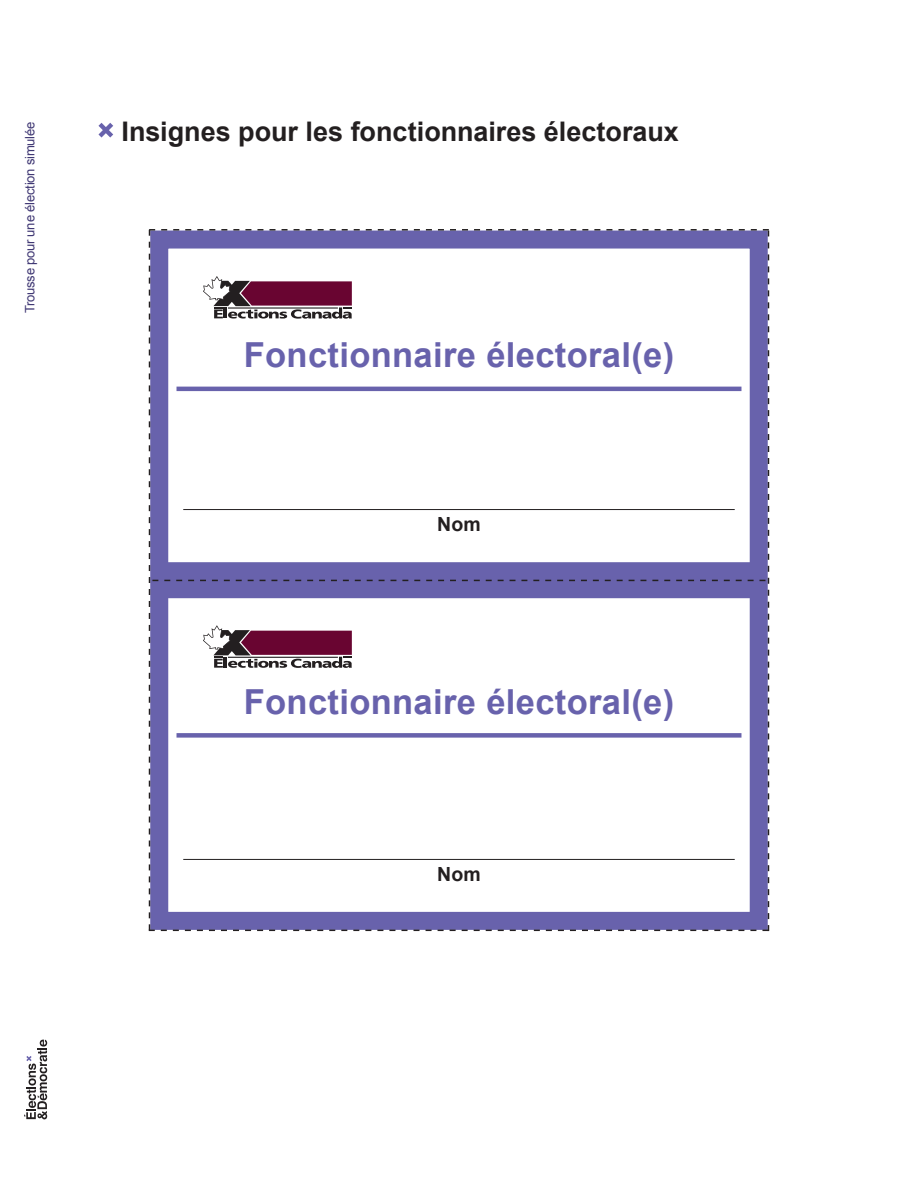
<style>
.page{position:relative;width:918px;height:1188px;background:#fff}
.page>*{position:absolute;margin:0;border:0;box-sizing:border-box;transform-origin:0 0}
.t1{font:700 34.5px "Arial";letter-spacing:.01em;color:#6862ac}
.SS-TITLE__add_X_on_l{font:700 27px "Arial";color:#231f20}
.t2{font:700 19.5px "Arial";letter-spacing:.01em;color:#231f20}
.t3{font:13.05px "Arial";letter-spacing:-.015em;color:#403874}
</style>
<div class="page">
<svg style="left:24px;top:1040px;width:23px;height:79px"></svg>
<svg style="left:149px;top:229px;width:620px;height:702px"></svg>
<svg style="left:98px;top:123px;width:15px;height:15px"></svg>
<p class="t3" style="left:21px;top:313px;width:193px;rotate:-90deg">Trousse pour une élection simulée</p>
<p class="SS-TITLE__add_X_on_l" style="left:122px;top:114px;width:559px">Insignes pour les fonctionnaires électoraux</p>
<p class="t1" style="left:244px;top:332px;width:432px">Fonctionnaire électoral(e)</p>
<p class="t2" style="left:437px;top:511px;width:45px">Nom</p>
<p class="t1" style="left:244px;top:678px;width:432px">Fonctionnaire électoral(e)</p>
<p class="t2" style="left:437px;top:861px;width:45px">Nom</p>
</div>
